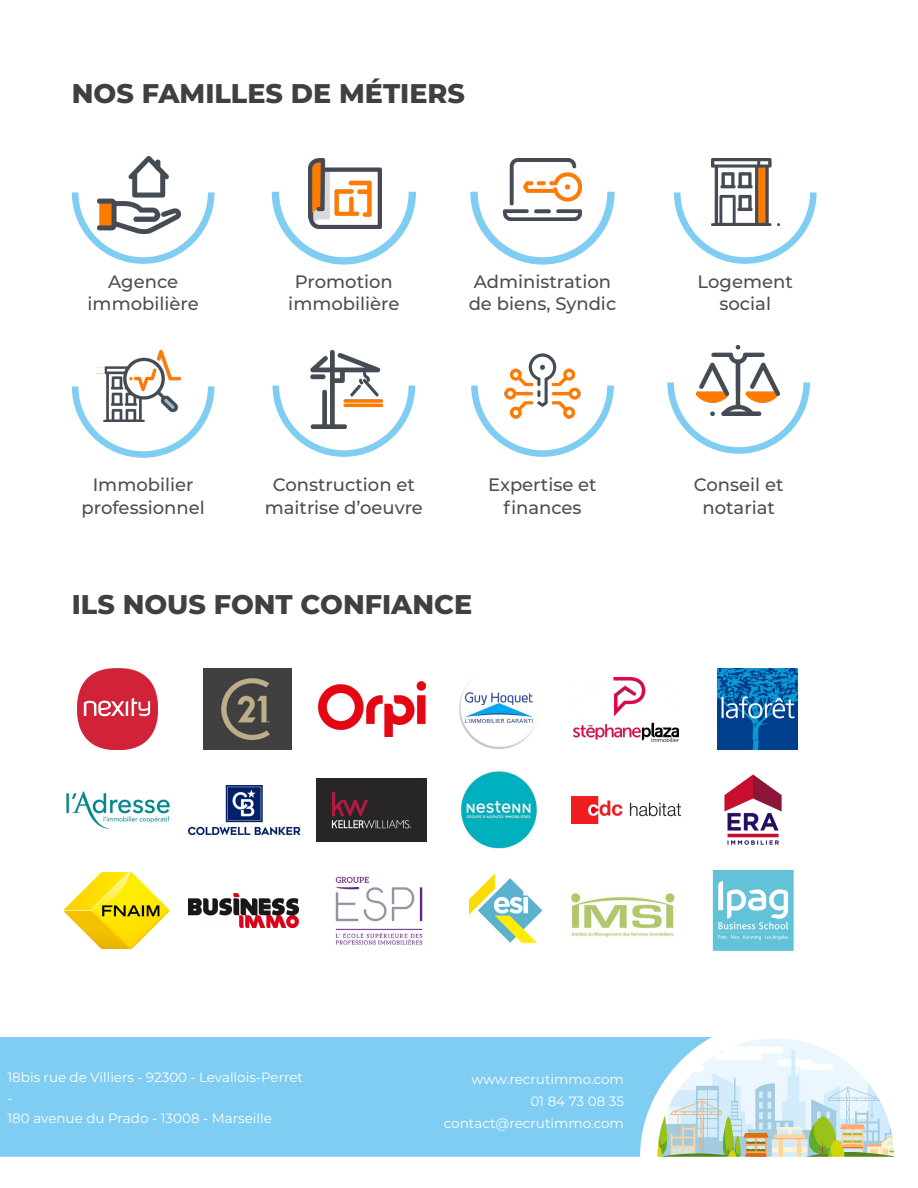
<style>
.page{position:relative;width:918px;height:1188px;background:#fff}
.page>*{position:absolute;margin:0;border:0;box-sizing:border-box;transform-origin:0 0}
.t1{font:800 27px "Montserrat";color:#404041}
.t2{font:500 18px/22.5px "Montserrat";color:#4e4f50;text-align:center}
.body_text_2_column{font:13.5px "Montserrat";color:#fff}
</style>
<div class="page">
<svg style="left:72px;top:192px;width:143px;height:72px"></svg>
<div style="left:78px;top:128px;width:130px;height:129px;background:#fff;border-radius:50%"></div>
<img style="left:98px;top:156px;width:83px;height:77px">
<img style="left:64px;top:872px;width:106px;height:77px">
<img style="left:203px;top:669px;width:89px;height:80px">
<img style="left:66px;top:791px;width:104px;height:38px">
<img style="left:77px;top:669px;width:81px;height:80px">
<img style="left:189px;top:785px;width:112px;height:50px">
<img style="left:717px;top:669px;width:81px;height:80px">
<img style="left:318px;top:682px;width:107px;height:55px">
<img style="left:459px;top:684px;width:77px;height:64px">
<img style="left:317px;top:778px;width:110px;height:63px">
<img style="left:572px;top:796px;width:109px;height:27px">
<img style="left:189px;top:894px;width:110px;height:34px">
<img style="left:335px;top:876px;width:88px;height:69px">
<img style="left:470px;top:873px;width:73px;height:70px">
<img style="left:571px;top:893px;width:104px;height:44px">
<img style="left:574px;top:677px;width:104px;height:64px">
<img style="left:460px;top:771px;width:77px;height:78px">
<img style="left:724px;top:774px;width:58px;height:71px">
<svg style="left:713px;top:870px;width:81px;height:81px"></svg>
<svg style="left:0;top:1036px;width:711px;height:121px"></svg>
<img style="left:657px;top:1038px;width:237px;height:119px">
<div style="left:7px;top:1045px;width:617px;height:104px;background:#7fcdf2"></div>
<svg style="left:271px;top:191px;width:145px;height:74px"></svg>
<div style="left:279px;top:128px;width:130px;height:129px;background:#fff;border-radius:50%"></div>
<img style="left:309px;top:159px;width:72px;height:70px">
<svg style="left:470px;top:191px;width:145px;height:74px"></svg>
<div style="left:478px;top:128px;width:129px;height:129px;background:#fff;border-radius:50%"></div>
<img style="left:503px;top:159px;width:79px;height:62px">
<svg style="left:674px;top:192px;width:143px;height:72px"></svg>
<div style="left:681px;top:128px;width:129px;height:129px;background:#fff;border-radius:50%"></div>
<img style="left:711px;top:159px;width:68px;height:67px">
<svg style="left:667px;top:382px;width:143px;height:72px"></svg>
<div style="left:674px;top:318px;width:129px;height:129px;background:#fff;border-radius:50%"></div>
<img style="left:697px;top:345px;width:83px;height:70px">
<svg style="left:273px;top:386px;width:142px;height:71px"></svg>
<div style="left:279px;top:321px;width:130px;height:129px;background:#fff;border-radius:50%"></div>
<img style="left:311px;top:351px;width:71px;height:77px">
<svg style="left:471px;top:386px;width:143px;height:71px"></svg>
<div style="left:478px;top:321px;width:129px;height:129px;background:#fff;border-radius:50%"></div>
<img style="left:504px;top:353px;width:77px;height:65px">
<svg style="left:72px;top:386px;width:143px;height:72px"></svg>
<div style="left:78px;top:322px;width:130px;height:129px;background:#fff;border-radius:50%"></div>
<img style="left:98px;top:350px;width:83px;height:71px">
<p class="t1" style="left:72px;top:74px;width:395px">NOS FAMILLES DE MÉTIERS</p>
<p class="t2" style="left:108px;top:269px;width:71px">Agence</p>
<p class="t2" style="left:88px;top:292px;width:113px">immobilière</p>
<p class="t2" style="left:295px;top:269px;width:99px">Promotion</p>
<p class="t2" style="left:288px;top:292px;width:113px">immobilière</p>
<p class="t2" style="left:474px;top:269px;width:139px">Administration</p>
<p class="t2" style="left:469px;top:292px;width:149px">de biens, Syndic</p>
<p class="t2" style="left:698px;top:269px;width:97px">Logement</p>
<p class="t2" style="left:720px;top:292px;width:53px">social</p>
<p class="t2" style="left:93px;top:473px;width:102px">Immobilier</p>
<p class="t2" style="left:82px;top:496px;width:125px">professionnel</p>
<p class="t2" style="left:265px;top:473px;width:160px">Construction et maitrise d’oeuvre</p>
<p class="t2" style="left:488px;top:473px;width:110px">Expertise et finances</p>
<p class="t2" style="left:694px;top:473px;width:91px">Conseil et</p>
<p class="t2" style="left:702px;top:496px;width:74px">notariat</p>
<p class="t1" style="left:72px;top:584px;width:402px">ILS NOUS FONT CONFIANCE</p>
<p class="body_text_2_column" style="left:7px;top:1068px;width:297px">18bis rue de Villiers - 92300 - Levallois-Perret</p>
<p class="body_text_2_column" style="left:7px;top:1088px;width:7px">-</p>
<p class="body_text_2_column" style="left:7px;top:1109px;width:266px">180 avenue du Prado - 13008 - Marseille</p>
<p class="body_text_2_column" style="left:472px;top:1069px;width:154px">www.recrutimmo.com</p>
<p class="body_text_2_column" style="left:530px;top:1091px;width:95px">01 84 73 08 35</p>
<p class="body_text_2_column" style="left:444px;top:1113px;width:182px">contact@recrutimmo.com</p>
</div>
